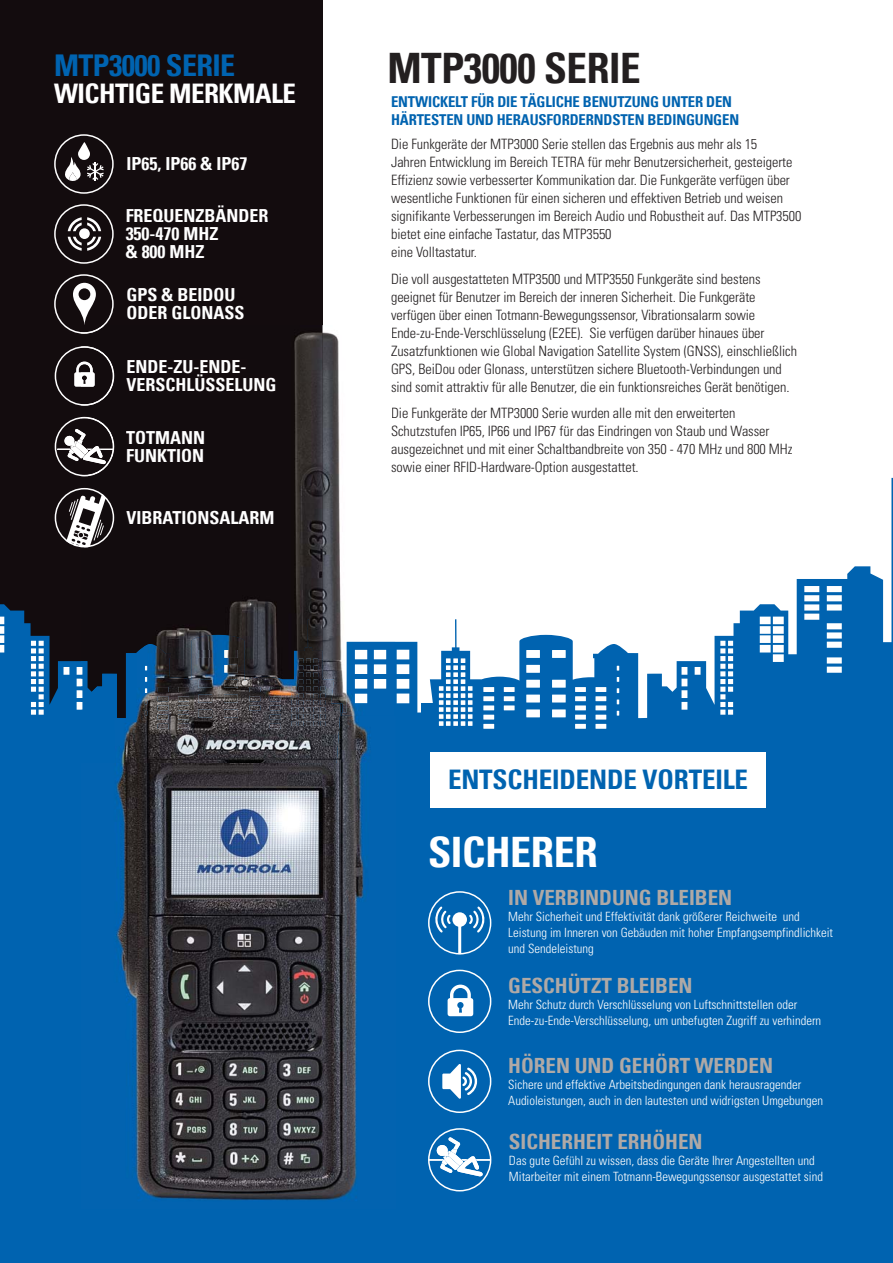
<style>
.page{position:relative;width:893px;height:1263px;background:#fff}
.page>*{position:absolute;margin:0;border:0;box-sizing:border-box;transform-origin:0 0}
.t1{font:700 condensed 42px "Univers LT";letter-spacing:-.01em;color:#231f20}
.t2{font:700 condensed 42px "Univers LT";letter-spacing:-.01em;color:#fff}
.t3{font:700 condensed 30px "Univers LT";letter-spacing:-.02em;color:#0063b0}
.t4{font:700 condensed 27px "Univers LT";letter-spacing:-.005em;color:#0063b0}
.t5{font:700 condensed 27px "Univers LT";letter-spacing:-.02em;color:#fff}
.t6{font:700 condensed 21px "Univers LT";color:#afa9a6}
.t7{font:700 condensed 18px/18px "Univers LT";color:#fff}
.t8{font:700 condensed 15px/18px "Univers LT";letter-spacing:-.01em;color:#0063b0}
.t9{font:300 condensed 14.25px/18px "Univers";letter-spacing:-.005em;color:#231f20}
.t10{font:300 condensed 12.75px/15.8px "Univers";color:#fff}
</style>
<div class="page">
<div style="left:0;top:0;width:322px;height:869px;background:#130c0e"></div>
<div style="left:0;top:779px;width:893px;height:484px;background:#0063b0"></div>
<div style="left:428px;top:1128px;width:63px;height:64px;border:2px solid #fff;border-radius:50%"></div>
<div style="left:428px;top:970px;width:63px;height:63px;border:2px solid #fff;border-radius:50%"></div>
<div style="left:428px;top:1050px;width:63px;height:63px;border:2px solid #fff;border-radius:50%"></div>
<svg style="left:448px;top:985px;width:25px;height:31px"></svg>
<svg style="left:650px;top:477px;width:243px;height:287px"></svg>
<div style="left:348px;top:764px;width:545px;height:57px;background:#0063b0"></div>
<div style="left:430px;top:752px;width:336px;height:56px;background:#fff"></div>
<svg style="left:442px;top:1064px;width:35px;height:35px"></svg>
<svg style="left:428px;top:1137px;width:63px;height:39px"></svg>
<div style="left:54px;top:134px;width:60px;height:60px;border:2px solid #fff;border-radius:50%"></div>
<svg style="left:62px;top:142px;width:42px;height:40px"></svg>
<div style="left:54px;top:204px;width:60px;height:60px;border:2px solid #fff;border-radius:50%"></div>
<img style="left:116px;top:790px;width:248px;height:411px">
<img style="left:322px;top:325px;width:17px;height:21px">
<svg style="left:68px;top:217px;width:33px;height:14px"></svg>
<svg style="left:68px;top:237px;width:33px;height:14px"></svg>
<div style="left:79px;top:228px;width:11px;height:11px;background:#fff;border-radius:50%"></div>
<div style="left:428px;top:891px;width:63px;height:64px;border:2px solid #fff;border-radius:50%"></div>
<hr style="left:458px;top:924px;width:3px;height:30px;background:#fff">
<div style="left:452px;top:912px;width:15px;height:15px;background:#fff;border-radius:50%"></div>
<svg style="left:469px;top:907px;width:16px;height:26px"></svg>
<svg style="left:434px;top:907px;width:17px;height:26px"></svg>
<svg style="left:54px;top:274px;width:60px;height:60px"></svg>
<svg style="left:0;top:346px;width:650px;height:444px"></svg>
<h2 class="t3" style="left:54px;top:47px;width:183px">MTP3000 SERIE</h2>
<h3 class="t5" style="left:54px;top:77px;width:243px">WICHTIGE MERKMALE</h3>
<p class="t7" style="left:126px;top:155px;width:122px">IP65, IP66 &amp; IP67</p>
<p class="t7" style="left:126px;top:207px;width:144px">FREQUENZBÄNDER<br>350-470 MHZ<br>&amp; 800 MHZ</p>
<p class="t7" style="left:127px;top:286px;width:119px">GPS &amp; BEIDOU<br>ODER GLONASS</p>
<p class="t7" style="left:127px;top:358px;width:151px">ENDE-ZU-ENDE-<br>VERSCHLÜSSELUNG</p>
<p class="t7" style="left:126px;top:428px;width:80px">TOTMANN<br>FUNKTION</p>
<p class="t7" style="left:127px;top:508px;width:149px">VIBRATIONSALARM</p>
<h1 class="t1" style="left:387px;top:42px;width:255px">MTP3000 SERIE</h1>
<p class="t8" style="left:391px;top:93px;width:350px">ENTWICKELT FÜR DIE TÄGLICHE BENUTZUNG UNTER DEN<br>HÄRTESTEN UND HERAUSFORDERNDSTEN BEDINGUNGEN</p>
<p class="t9" style="left:391px;top:137px;width:412px">Die Funkgeräte der MTP3000 Serie stellen das Ergebnis aus mehr als 15<br>Jahren Entwicklung im Bereich TETRA für mehr Benutzersicherheit, gesteigerte Effizienz sowie verbesserter Kommunikation dar. Die Funkgeräte verfügen über wesentliche Funktionen für einen sicheren und effektiven Betrieb und weisen signifikante Verbesserungen im Bereich Audio und Robustheit auf. Das MTP3500 bietet eine einfache Tastatur, das MTP3550<br>eine Volltastatur.</p>
<p class="t9" style="left:391px;top:271px;width:407px">Die voll ausgestatteten MTP3500 und MTP3550 Funkgeräte sind bestens geeignet für Benutzer im Bereich der inneren Sicherheit. Die Funkgeräte verfügen über einen Totmann-Bewegungssensor, Vibrationsalarm sowie Ende-zu-Ende-Verschlüsselung (E2EE). Sie verfügen darüber hinaues über Zusatzfunktionen wie Global Navigation Satellite System (GNSS), einschließlich GPS, BeiDou oder Glonass, unterstützen sichere Bluetooth-Verbindungen und sind somit attraktiv für alle Benutzer, die ein funktionsreiches Gerät benötigen.</p>
<p class="t9" style="left:391px;top:406px;width:403px">Die Funkgeräte der MTP3000 Serie wurden alle mit den erweiterten Schutzstufen IP65, IP66 und IP67 für das Eindringen von Staub und Wasser ausgezeichnet und mit einer Schaltbandbreite von 350 - 470 MHz und 800 MHz sowie einer RFID-Hardware-Option ausgestattet.</p>
<h3 class="t4" style="left:448px;top:763px;width:302px">ENTSCHEIDENDE VORTEILE</h3>
<h1 class="t2" style="left:428px;top:827px;width:171px">SICHERER</h1>
<h3 class="t6" style="left:508px;top:885px;width:225px">IN VERBINDUNG BLEIBEN</h3>
<p class="t10" style="left:508px;top:910px;width:326px">Mehr Sicherheit und Effektivität dank größerer Reichweite und<br>Leistung im Inneren von Gebäuden mit hoher Empfangsempfindlichkeit und Sendeleistung</p>
<h3 class="t6" style="left:508px;top:973px;width:186px">GESCHÜTZT BLEIBEN</h3>
<p class="t10" style="left:508px;top:998px;width:314px">Mehr Schutz durch Verschlüsselung von Luftschnittstellen oder<br>Ende-zu-Ende-Verschlüsselung, um unbefugten Zugriff zu verhindern</p>
<h3 class="t6" style="left:508px;top:1053px;width:266px">HÖREN UND GEHÖRT WERDEN</h3>
<p class="t10" style="left:508px;top:1078px;width:316px">Sichere und effektive Arbeitsbedingungen dank herausragender<br>Audioleistungen, auch in den lautesten und widrigsten Umgebungen</p>
<h3 class="t6" style="left:509px;top:1129px;width:195px">SICHERHEIT ERHÖHEN</h3>
<p class="t10" style="left:509px;top:1154px;width:316px">Das gute Gefühl zu wissen, dass die Geräte Ihrer Angestellten und<br>Mitarbeiter mit einem Totmann-Bewegungssensor ausgestattet sind</p>
</div>
